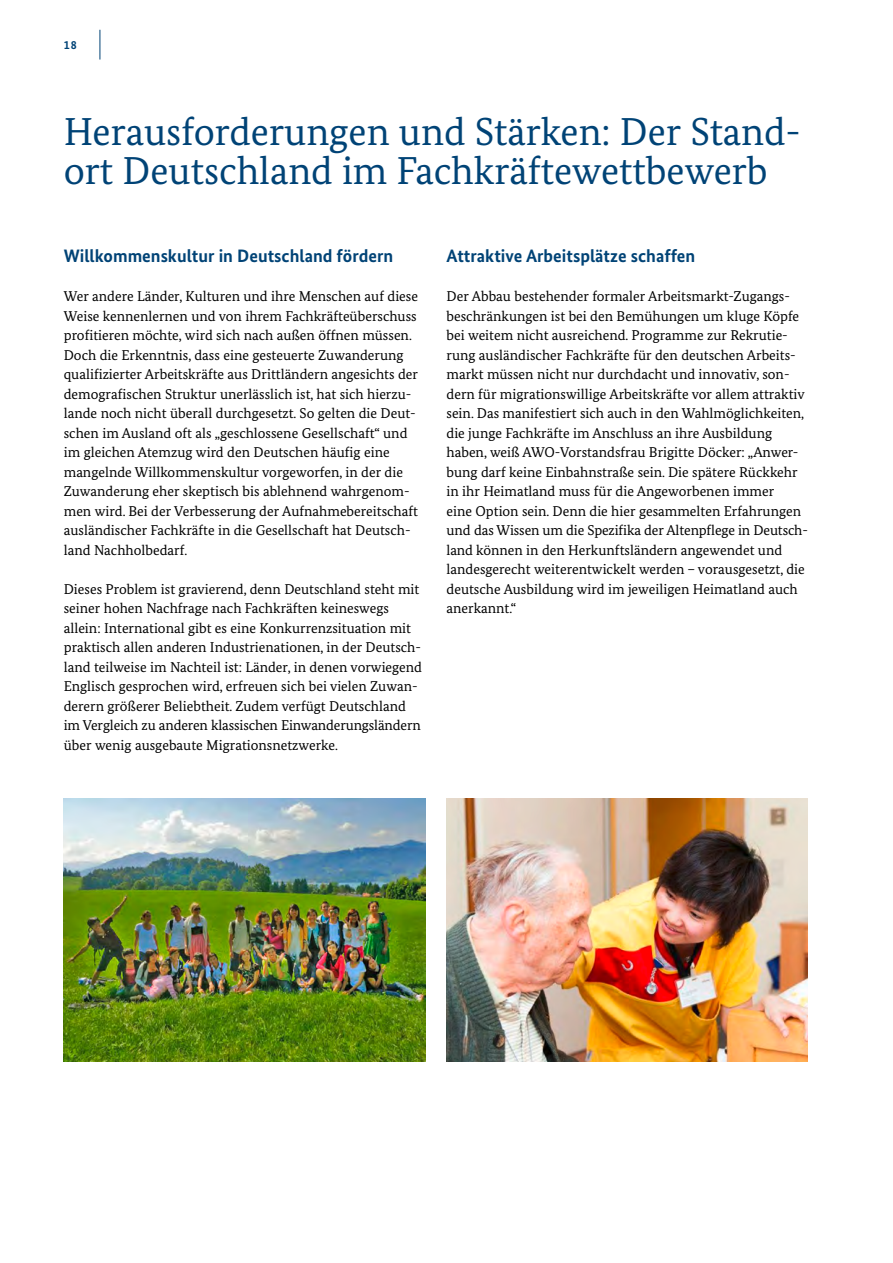
<style>
.page{position:relative;width:893px;height:1263px;background:#fff}
.page>*{position:absolute;margin:0;border:0;box-sizing:border-box;transform-origin:0 0}
.t1{font:39px/39px "Bundes Serif";color:#004376}
.t2{font:700 18px "Bundes Sans";color:#004376}
.t3{font:14.25px/19.5px "Bundes Serif";color:#000}
.t4{font:700 12px "Bundes Sans";color:#004376}
</style>
<div class="page">
<hr style="left:100px;top:30px;width:1px;height:30px;background:#004376">
<img style="left:446px;top:799px;width:362px;height:263px">
<img style="left:64px;top:799px;width:361px;height:263px">
<p class="t4" style="left:64px;top:37px;width:15px">18</p>
<h2 class="t1" style="left:64px;top:112px;width:738px">Herausforderungen und Stärken: Der Stand&shy;ort Deutschland im Fachkräftewettbewerb</h2>
<h3 class="t2" style="left:64px;top:245px;width:331px">Willkommenskultur in Deutschland fördern</h3>
<p class="t3" style="left:64px;top:287px;width:356px">Wer andere Länder, Kulturen und ihre Menschen auf diese Weise kennenlernen und von ihrem Fachkräfteüberschuss profitieren möchte, wird sich nach außen öffnen müssen.<br>Doch die Erkenntnis, dass eine gesteuerte Zuwanderung qualifizierter Arbeitskräfte aus Drittländern angesichts der demografischen Struktur unerlässlich ist, hat sich hierzu&shy;lande noch nicht überall durchgesetzt. So gelten die Deut&shy;schen im Ausland oft als „geschlossene Gesellschaft“ und im gleichen Atemzug wird den Deutschen häufig eine mangelnde Willkommenskultur vorgeworfen, in der die Zuwanderung eher skeptisch bis ablehnend wahrgenom&shy;men wird. Bei der Verbesserung der Aufnahmebereitschaft ausländischer Fachkräfte in die Gesellschaft hat Deutsch&shy;land Nachholbedarf.</p>
<p class="t3" style="left:64px;top:579px;width:360px">Dieses Problem ist gravierend, denn Deutschland steht mit seiner hohen Nachfrage nach Fachkräften keineswegs allein: International gibt es eine Konkurrenzsituation mit praktisch allen anderen Industrienationen, in der Deutsch&shy;land teilweise im Nachteil ist: Länder, in denen vorwiegend Englisch gesprochen wird, erfreuen sich bei vielen Zuwan&shy;derern größerer Beliebtheit. Zudem verfügt Deutschland im Vergleich zu anderen klassischen Einwanderungsländern über wenig ausgebaute Migrationsnetzwerke.</p>
<h3 class="t2" style="left:446px;top:245px;width:250px">Attraktive Arbeitsplätze schaffen</h3>
<p class="t3" style="left:446px;top:287px;width:363px">Der Abbau bestehender formaler Arbeitsmarkt-Zugangs&shy;beschränkungen ist bei den Bemühungen um kluge Köpfe bei weitem nicht ausreichend. Programme zur Rekrutie&shy;rung ausländischer Fachkräfte für den deutschen Arbeits&shy;markt müssen nicht nur durchdacht und innovativ, son&shy;dern für migrationswillige Arbeitskräfte vor allem attraktiv sein. Das manifestiert sich auch in den Wahlmöglichkeiten, die junge Fachkräfte im Anschluss an ihre Ausbildung haben, weiß AWO-Vorstandsfrau Brigitte Döcker: „Anwer&shy;bung darf keine Einbahnstraße sein. Die spätere Rückkehr in ihr Heimatland muss für die Angeworbenen immer<br>eine Option sein. Denn die hier gesammelten Erfahrungen und das Wissen um die Spezifika der Altenpflege in Deutsch&shy;land können in den Herkunftsländern angewendet und landesgerecht weiterentwickelt werden – vorausgesetzt, die deutsche Ausbildung wird im jeweiligen Heimatland auch anerkannt.“</p>
</div>
